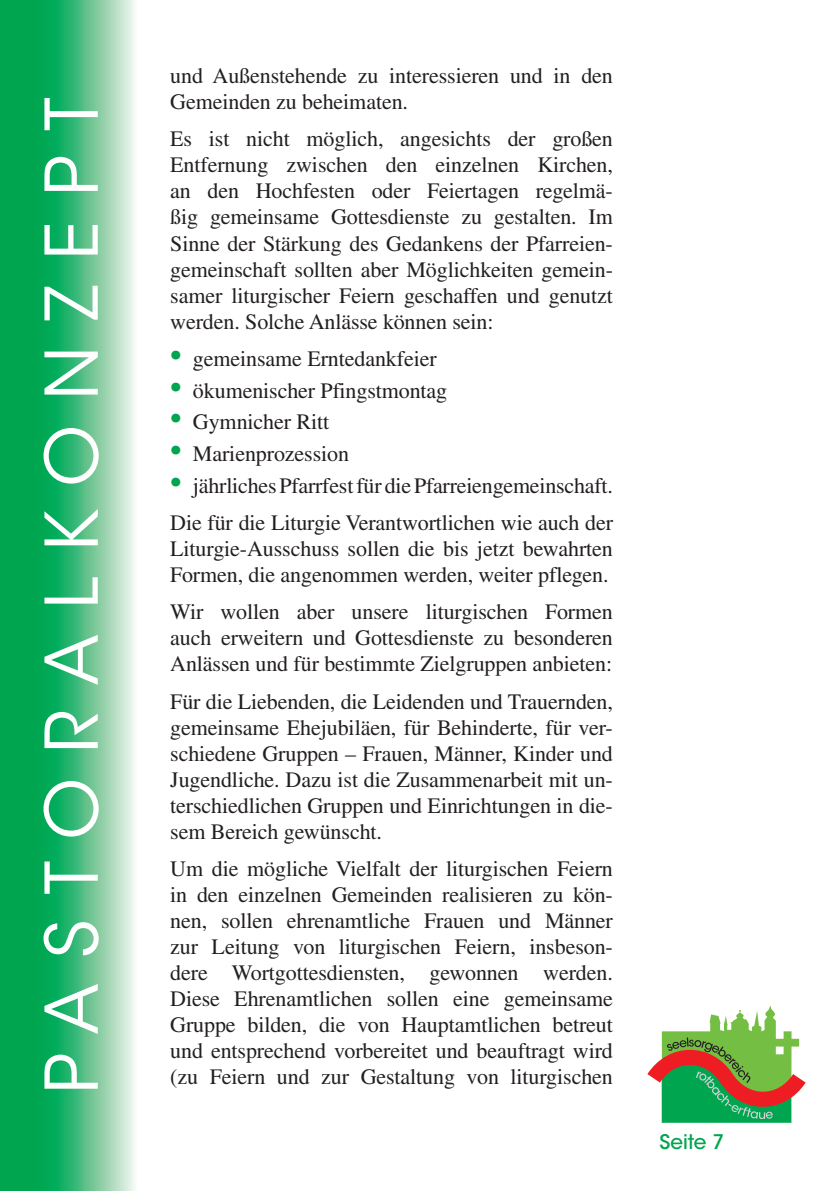
<style>
.page{position:relative;width:840px;height:1191px;background:#fff}
.page>*{position:absolute;margin:0;border:0;box-sizing:border-box;transform-origin:0 0}
.t1{font:72px "ITC Avant Garde Std";letter-spacing:.35em;color:#fff}
.t2{font:22px/26px "Times LT Std";letter-spacing:-.005em;color:#231f20;text-align:justify}
.t3{font:500 20px "ITC Avant Garde Std";color:#00a54f}
.s1{font-size:33px;color:#00a54f}
</style>
<div class="page">
<svg style="left:647px;top:1005px;width:158px;height:118px"></svg>
<div style="left:0;top:0;width:41px;height:1191px;background:#00a54f"></div>
<svg style="left:41px;top:0;width:94px;height:1191px;background:#66c693"></svg>
<h1 class="t1" style="left:28px;top:1093px;width:997px;rotate:-90deg">Pastoralkonzep t</h1>
<p class="t2" style="left:170px;top:63px;width:444px">und Außenstehende zu interessieren und in den<br>Gemeinden zu beheimaten.</p>
<p class="t2" style="left:170px;top:126px;width:444px">Es ist nicht möglich, angesichts der großen Entfernung zwischen den einzelnen Kirchen, an den Hochfesten oder Feiertagen regelmä&shy;ßig gemeinsame Gottesdienste zu gestalten. Im Sinne der Stärkung des Gedankens der Pfarreien&shy;gemeinschaft sollten aber Möglichkeiten gemein&shy;samer liturgischer Feiern geschaffen und genutzt werden. Solche Anlässe können sein:</p>
<p class="t2" style="left:170px;top:345px;width:268px"><span class="s1">•</span> gemeinsame Erntedankfeier</p>
<p class="t2" style="left:170px;top:377px;width:278px"><span class="s1">•</span> ökumenischer Pfingstmontag</p>
<p class="t2" style="left:170px;top:409px;width:160px"><span class="s1">•</span> Gymnicher Ritt</p>
<p class="t2" style="left:170px;top:440px;width:180px"><span class="s1">•</span> Marienprozession</p>
<p class="t2" style="left:170px;top:466px;width:444px;line-height:37.4px"><span class="s1">•</span> jährliches Pfarrfest für die Pfarreiengemeinschaft.<br>Die für die Liturgie Verantwortlichen wie auch der</p>
<p class="t2" style="left:170px;top:535px;width:444px">Liturgie-Ausschuss sollen die bis jetzt bewahrten<br>Formen, die angenommen werden, weiter pflegen.</p>
<p class="t2" style="left:170px;top:599px;width:444px">Wir wollen aber unsere liturgischen Formen auch erweitern und Gottesdienste zu besonderen Anlässen und für bestimmte Zielgruppen anbieten:</p>
<p class="t2" style="left:170px;top:688px;width:444px">Für die Liebenden, die Leidenden und Trauernden, gemeinsame Ehejubiläen, für Behinderte, für ver&shy;schiedene Gruppen – Frauen, Männer, Kinder und Jugendliche. Dazu ist die Zusammenarbeit mit un&shy;terschiedlichen Gruppen und Einrichtungen in die&shy;sem Bereich gewünscht.</p>
<p class="t2" style="left:170px;top:855px;width:444px">Um die mögliche Vielfalt der liturgischen Feiern in den einzelnen Gemeinden realisieren zu kön&shy;nen, sollen ehrenamtliche Frauen und Männer zur Leitung von liturgischen Feiern, insbeson&shy;dere Wortgottesdiensten, gewonnen werden.<br>Diese Ehrenamtlichen sollen eine gemeinsame Gruppe bilden, die von Hauptamtlichen betreut und entsprechend vorbereitet und beauftragt wird</p>
<p class="t2" style="left:170px;top:1063px;width:444px">(zu Feiern und zur Gestaltung von liturgischen</p>
<p class="t3" style="left:659px;top:1129px;width:66px">Seite 7</p>
</div>
